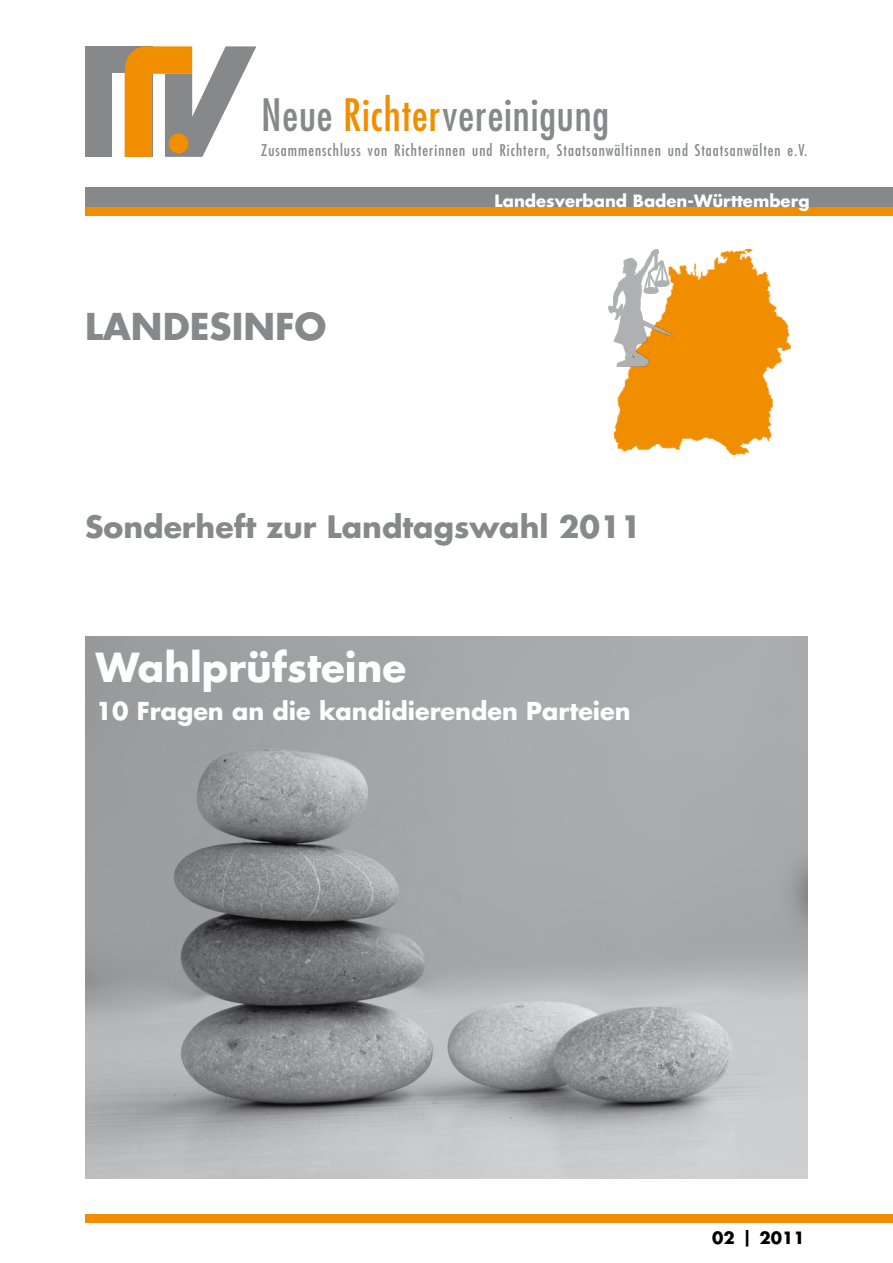
<style>
.page{position:relative;width:893px;height:1263px;background:#fff}
.page>*{position:absolute;margin:0;border:0;box-sizing:border-box;transform-origin:0 0}
.t1{font:condensed 43.5px "Futura";letter-spacing:.02em;color:#87888a}
.t2{font:700 39px "Futura";color:#fff}
.t3{font:700 36px "Futura";color:#87888a}
.t4{font:700 30px "Futura";color:#87888a}
.t5{font:700 24px "Futura";color:#fff}
.t6{font:700 16.5px "Futura";color:#fff}
.t7{font:700 16.5px "Futura";color:#000}
.t8{font:condensed 15.75px "Futura";letter-spacing:.065em;color:#87888a}
.s1{color:#f18e00}
</style>
<div class="page">
<img style="left:612px;top:249px;width:179px;height:205px">
<div style="left:85px;top:46px;width:67px;height:111px;background:#87888a"></div>
<div style="left:112px;top:74px;width:13px;height:83px;background:#fff"></div>
<svg style="left:124px;top:46px;width:132px;height:111px"></svg>
<div style="left:85px;top:188px;width:808px;height:27px;background:#87888a"></div>
<div style="left:85px;top:207px;width:808px;height:8px;background:#f18e00"></div>
<div style="left:85px;top:1214px;width:808px;height:9px;background:#f18e00"></div>
<img style="left:608px;top:249px;width:65px;height:117px">
<img style="left:85px;top:637px;width:723px;height:542px">
<h1 class="t1" style="left:261px;top:89px;width:349px">Neue <span class="s1">Richter</span>vereinigung</h1>
<p class="t8" style="left:261px;top:141px;width:548px">Zusammenschluss von Richterinnen und Richtern, Staatsanwältinnen und Staatsanwälten e.V.</p>
<h3 class="t3" style="left:85px;top:303px;width:243px">Landesinfo</h3>
<p class="t6" style="left:495px;top:190px;width:316px">Landesverband Baden-Württemberg</p>
<h3 class="t4" style="left:85px;top:507px;width:558px">Sonderheft zur Landtagswahl 2011</h3>
<h2 class="t2" style="left:96px;top:642px;width:312px">Wahlprüfsteine</h2>
<h3 class="t5" style="left:96px;top:695px;width:537px">10 Fragen an die kandidierenden Parteien</h3>
<p class="t7" style="left:712px;top:1227px;width:94px">02 | 2011</p>
</div>
